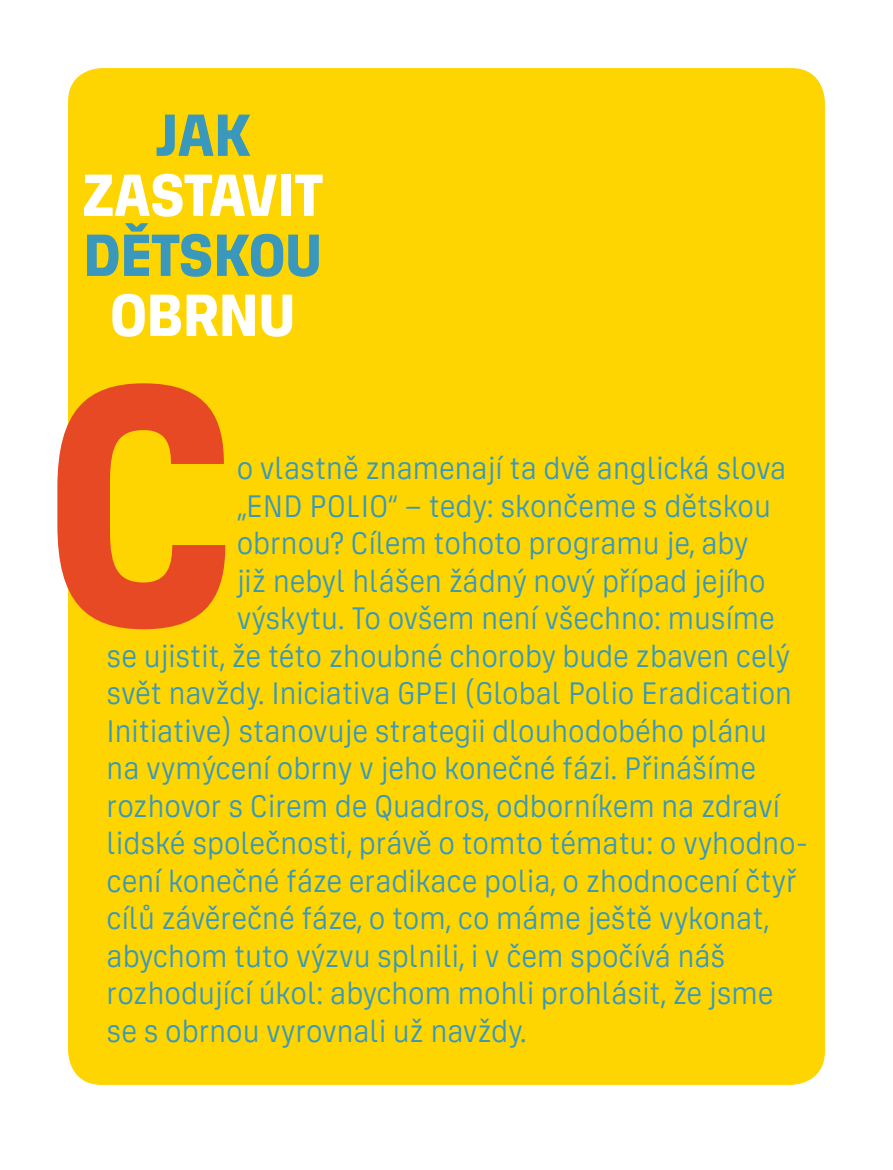
<style>
.page{position:relative;width:893px;height:1170px;background:#fff}
.page>*{position:absolute;margin:0;border:0;box-sizing:border-box;transform-origin:0 0}
.t1{font:700 360px "Unio";color:#e74925;scale:.95 1}
.t2{font:700 63px "Unio";letter-spacing:-.05em;color:#fff}
.t3{font:700 63px "Unio";letter-spacing:-.055em;color:#3998bb}
.t4{font:33px/37.5px "Unio";letter-spacing:-.025em;color:#3998bb;scale:.95 1}
</style>
<div class="page">
<div style="left:68px;top:68px;width:757px;height:1016px;background:#fed500;border-radius:34px"></div>
<h2 class="t3" style="left:153px;top:100px;width:100px">JAK</h2>
<h2 class="t2" style="left:81px;top:160px;width:245px">ZASTAVIT</h2>
<h2 class="t3" style="left:82px;top:220px;width:243px">DĚTSKOU</h2>
<h2 class="t2" style="left:109px;top:280px;width:190px">OBRNU</h2>
<h1 class="t1" style="left:37px;top:305px;width:221px">C</h1>
<p class="t4" style="left:236px;top:449px;width:581px">o vlastně znamenají ta dvě anglická slova „END</p>
<p class="t4" style="left:309px;top:486px;width:17px">POLIO</p>
<p class="t4" style="left:388px;top:486px;width:405px">“ – tedy: skončeme s dětskou</p>
<p class="t4" style="left:236px;top:524px;width:541px">obrnou? Cílem tohoto programu je, aby</p>
<p class="t4" style="left:236px;top:561px;width:559px">již nebyl hlášen žádný nový případ jejího</p>
<p class="t4" style="left:236px;top:599px;width:569px">výskytu. To ovšem není všechno: musíme</p>
<p class="t4" style="left:106px;top:636px;width:722px">se ujistit, že této zhoubné choroby bude zbaven celý</p>
<p class="t4" style="left:106px;top:674px;width:724px">svět navždy. I niciativa GPEI (Global Polio E radication</p>
<p class="t4" style="left:106px;top:711px;width:697px">I nitiative) stanovuje strategii dlouhodobého plánu</p>
<p class="t4" style="left:106px;top:749px;width:686px">na vymýcení obrny v jeho konečné fázi. Přinášíme</p>
<p class="t4" style="left:106px;top:786px;width:712px">rozhovor s Cirem de Quadros, odborníkem na zdraví</p>
<p class="t4" style="left:106px;top:824px;width:740px">lidské společnosti, právě o tomto tématu: o vyhodno-</p>
<p class="t4" style="left:106px;top:861px;width:729px">cení konečné fáze eradikace polia, o zhodnocení čtyř</p>
<p class="t4" style="left:106px;top:899px;width:699px">cílů závěrečné fáze, o tom, co máme ještě vykonat,</p>
<p class="t4" style="left:106px;top:936px;width:654px">abychom tuto výzvu splnili, i v čem spočívá náš</p>
<p class="t4" style="left:106px;top:974px;width:704px">rozhodující úkol: abychom mohli prohlásit, že jsme</p>
<p class="t4" style="left:106px;top:1011px;width:444px">se s obrnou vyrovnali už navždy.</p>
</div>
